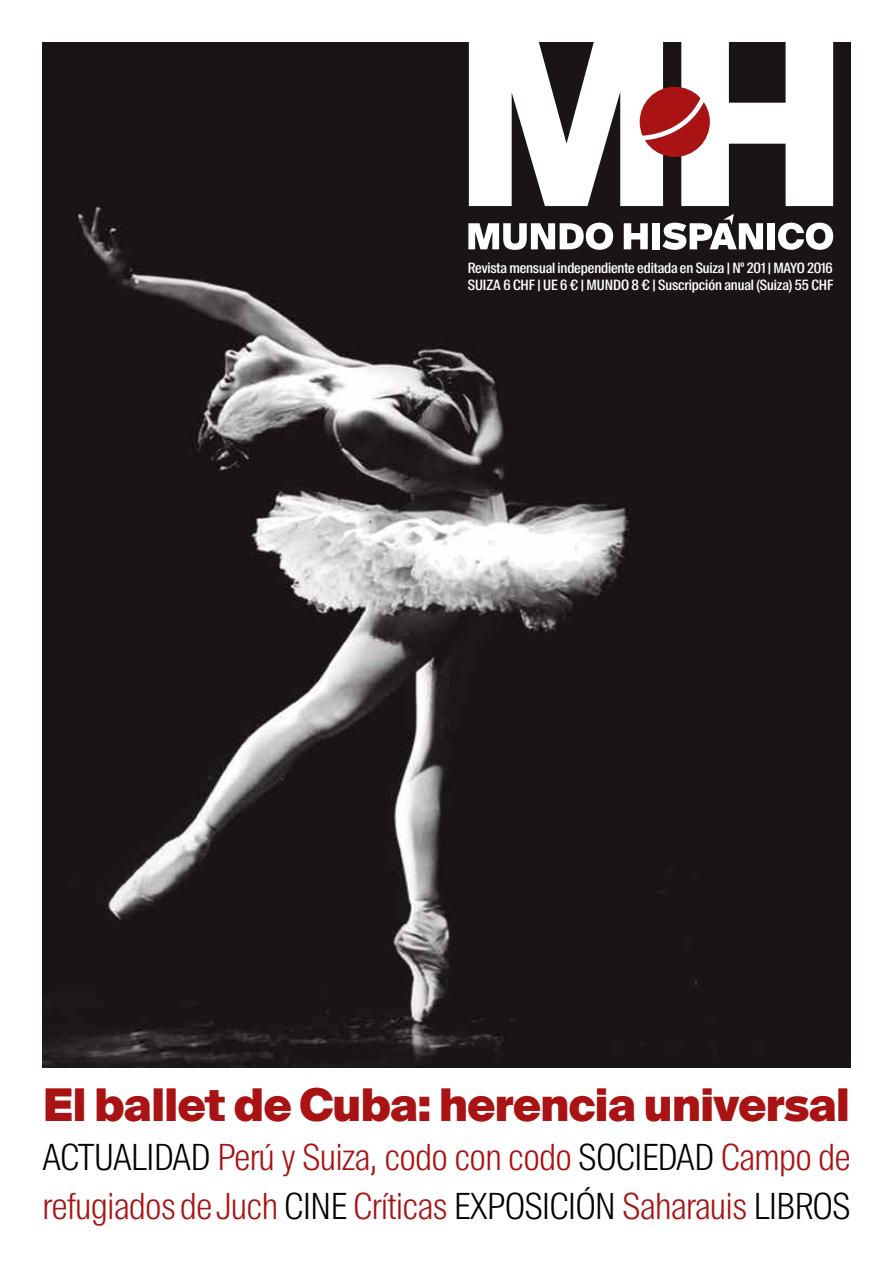
<style>
.page{position:relative;width:893px;height:1263px;background:#fff}
.page>*{position:absolute;margin:0;border:0;box-sizing:border-box;transform-origin:0 0}
.t1{font:900 45px "Suisse Intl";letter-spacing:-.025em;color:#a91314}
.t2{font:300 36px "Suisse Intl Cond";letter-spacing:-.01em;color:#a91314}
.t3{font:500 14.25px/17.1px "Suisse Intl Cond";letter-spacing:-.01em;color:#fff}
.s1{color:#000}
</style>
<div class="page">
<img style="left:43px;top:43px;width:807px;height:1025px">
<svg style="left:469px;top:42px;width:364px;height:164px"></svg>
<svg style="left:468px;top:223px;width:145px;height:27px"></svg>
<svg style="left:624px;top:223px;width:24px;height:26px"></svg>
<div style="left:652px;top:223px;width:8px;height:26px;background:#fff"></div>
<div style="left:767px;top:223px;width:8px;height:26px;background:#fff"></div>
<svg style="left:778px;top:223px;width:55px;height:27px"></svg>
<svg style="left:662px;top:214px;width:101px;height:36px"></svg>
<p class="t3" style="left:468px;top:259px;width:367px">Revista mensual independiente editada en Suiza | Nº 201 | MAYO 2016<br>SUIZA 6 CHF | UE 6 € | MUNDO 8 € | Suscripción anual (Suiza) 55 CHF</p>
<h1 class="t1" style="left:43px;top:1079px;width:809px">El ballet de Cuba: herencia universal</h1>
<h2 class="t2" style="left:43px;top:1137px;width:809px"><span class="s1">ACTUALIDAD</span> Perú y Suiza, codo con codo <span class="s1">SOCIEDAD</span> Campo de</h2>
<h2 class="t2" style="left:43px;top:1185px;width:809px">refugiados de Juch <span class="s1">CINE</span> Críticas <span class="s1">EXPOSICIÓN</span> Saharauis <span class="s1">LIBROS</span></h2>
</div>
